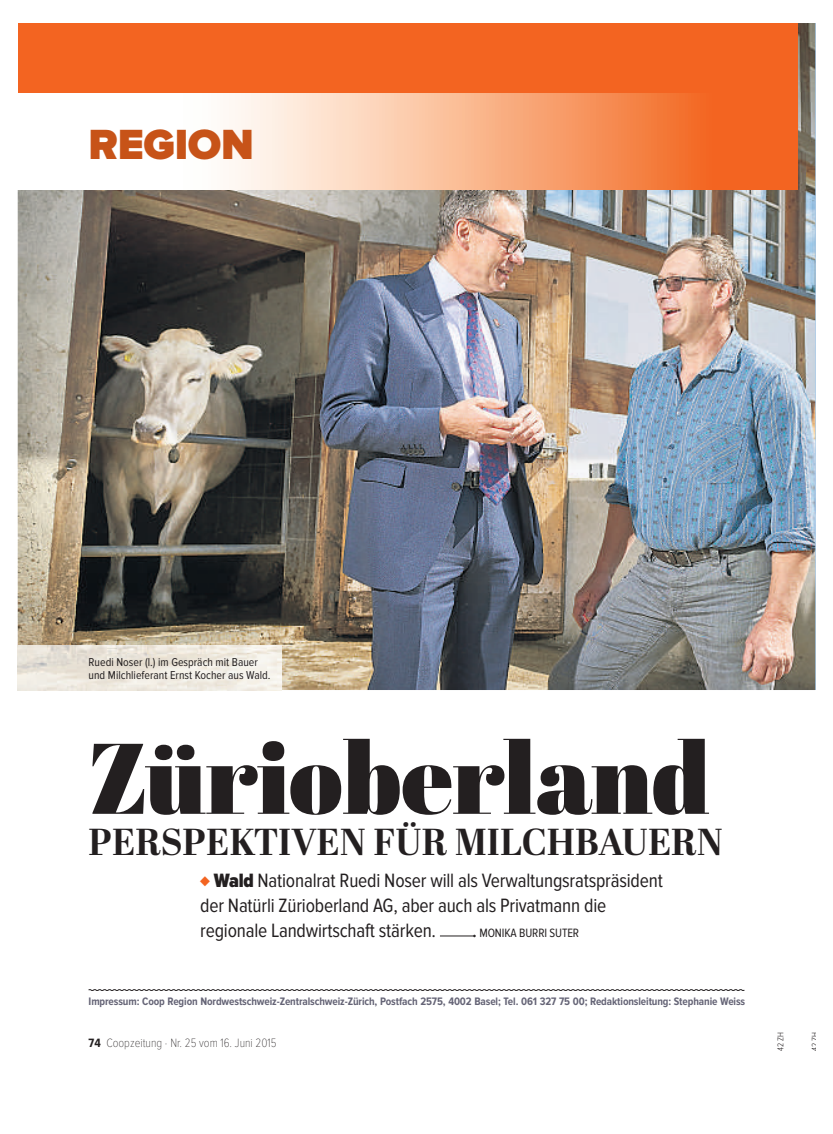
<style>
.page{position:relative;width:833px;height:1134px;background:#fff}
.page>*{position:absolute;margin:0;border:0;box-sizing:border-box;transform-origin:0 0}
.t1{font:900 100px "Abril Display";color:#231f20}
.t2{font:900 43.75px "Proxima Nova";letter-spacing:-.01em;color:#c75318}
.t3{font:700 37.5px "Abril Display";color:#231f20}
.t4{font:20px/25px "Proxima Nova Cond";letter-spacing:-.01em;color:#231f20}
.t5{font:100 12.5px "Proxima Nova Cond";color:#231f20}
.t6{font:12.5px "Proxima Nova Cond";letter-spacing:-.01em;color:#231f20}
.t7{font:11.88px/13.1px "Proxima Nova Cond";color:#231f20}
.t8{font:700 11.25px "Proxima Nova Cond";letter-spacing:-.01em;color:#656476}
.t9{font:300 8.75px "Proxima Nova Cond";color:#231f20}
.s1{font-family:"Proxima Nova";font-weight:900;color:#f36421}
.s2{font-weight:900}
.s3{font-weight:700}
</style>
<div class="page">
<img style="left:18px;top:23px;width:797px;height:667px">
<svg style="left:88px;top:989px;width:657px;height:2px"></svg>
<img style="left:18px;top:645px;width:263px;height:45px">
<hr style="left:440px;top:936px;width:34px;height:1px;background:#231f20">
<div style="left:18px;top:23px;width:779px;height:167px;background:#f36421"></div>
<svg style="left:18px;top:94px;width:670px;height:96px;background:#fbcfb5"></svg>
<h2 class="t2" style="left:89px;top:126px;width:167px">REGION</h2>
<p class="t7" style="left:89px;top:655px;width:183px">Ruedi Noser (l.) im Gespräch mit Bauer und Milchlieferant Ernst Kocher aus Wald.</p>
<h1 class="t1" style="left:89px;top:708px;width:623px">Zürioberland</h1>
<h3 class="t3" style="left:89px;top:816px;width:636px">PERSPEKTIVEN FÜR MILCHBAUERN</h3>
<p class="t4" style="left:200px;top:867px;width:464px"><span class="s1">♦</span> <span class="s2">Wald</span> Nationalrat Ruedi Noser will als Verwaltungsratspräsident der Natürli Zürioberland AG, aber auch als Privatmann die regionale Landwirtschaft stärken.</p>
<p class="t6" style="left:479px;top:925px;width:101px">MONIKA BURRI SUTER</p>
<p class="t8" style="left:89px;top:997px;width:658px">Impressum: Coop Region Nordwestschweiz-Zentralschweiz-Zürich, Postfach 2575, 4002 Basel; Tel. 061 327 75 00; Redaktionsleitung: Stephanie Weiss</p>
<p class="t5" style="left:89px;top:1039px;width:189px"><span class="s3">74</span> Coopzeitung · Nr. 25 vom 16. Juni 2015</p>
<p class="t9" style="left:776px;top:1051px;width:20px;rotate:-90deg">42 ZH</p>
<p class="t9" style="left:811px;top:1051px;width:20px;rotate:-90deg">42 ZH</p>
</div>
